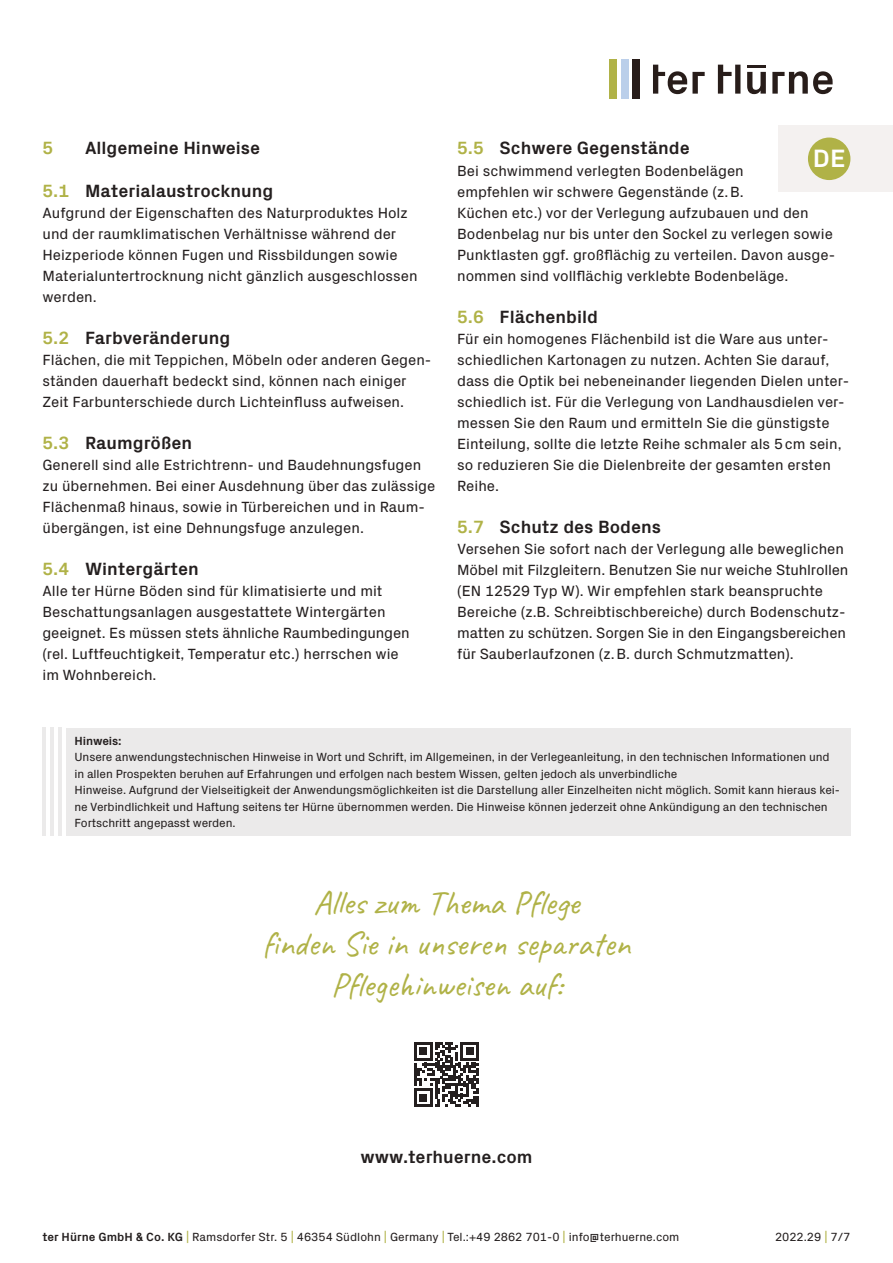
<style>
.page{position:relative;width:893px;height:1263px;background:#fff}
.page>*{position:absolute;margin:0;border:0;box-sizing:border-box;transform-origin:0 0}
.t1{font:34.5px/41.2px "Caveat";color:#b0b247;text-align:center}
.t2{font:700 25.5px "Px Grotesk";color:#fff}
.t3{font:700 18px "Px Grotesk";color:#241f1f}
.t4{font:700 18px "Px Grotesk";color:#b0b247}
.t5{font:15px/21px "Px Grotesk";color:#241f1f}
.t6{font:12px/16.5px "Px Grotesk";letter-spacing:-.01em;color:#241f1f}
.t7{font:700 12px "Px Grotesk";letter-spacing:-.01em;color:#241f1f}
.s1{color:#b0b247}
.s2{font-weight:700}
</style>
<div class="page">
<div style="left:632px;top:60px;width:8px;height:39px;background:#281d1a"></div>
<div style="left:609px;top:60px;width:8px;height:39px;background:#b0b247"></div>
<div style="left:621px;top:60px;width:7px;height:39px;background:#bbcfea"></div>
<svg style="left:718px;top:65px;width:22px;height:29px"></svg>
<svg style="left:747px;top:65px;width:19px;height:29px"></svg>
<svg style="left:772px;top:71px;width:61px;height:23px"></svg>
<svg style="left:653px;top:65px;width:52px;height:29px"></svg>
<div style="left:778px;top:126px;width:115px;height:66px;background:#f4f1f0"></div>
<div style="left:808px;top:138px;width:42px;height:42px;background:#b0b247;border-radius:50%"></div>
<div style="left:66px;top:728px;width:784px;height:108px;background:#ebeaea"></div>
<hr style="left:43px;top:728px;width:3px;height:108px;background:#ebeaea">
<hr style="left:50px;top:728px;width:4px;height:108px;background:#ebeaea">
<hr style="left:58px;top:728px;width:4px;height:108px;background:#ebeaea">
<svg style="left:414px;top:1042px;width:65px;height:65px"></svg>
<p class="t4" style="left:43px;top:135px;width:12px">5</p>
<p class="t3" style="left:85px;top:135px;width:177px">Allgemeine Hinweise</p>
<p class="t3" style="left:43px;top:177px;width:232px"><span class="s1">5.1</span> Materialaustrocknung</p>
<p class="t5" style="left:43px;top:201px;width:377px">Aufgrund der Eigenschaften des Naturproduktes Holz und der raumklimatischen Verhältnisse während der Heizperiode können Fugen und Rissbildungen sowie Materialuntertrocknung nicht gänzlich ausgeschlossen werden.</p>
<p class="t3" style="left:43px;top:324px;width:189px"><span class="s1">5.2</span> Farbveränderung</p>
<p class="t5" style="left:43px;top:348px;width:390px">Flächen, die mit Teppichen, Möbeln oder anderen Gegen&shy;ständen dauerhaft bedeckt sind, können nach einiger<br>Zeit Farbunterschiede durch Lichteinfluss aufweisen.</p>
<p class="t3" style="left:43px;top:430px;width:151px"><span class="s1">5.3</span> Raumgrößen</p>
<p class="t5" style="left:43px;top:453px;width:394px">Generell sind alle Estrichtrenn- und Baudehnungsfugen zu übernehmen. Bei einer Ausdehnung über das zulässige Flächenmaß hinaus, sowie in Türbereichen und in Raum&shy;übergängen, ist eine Dehnungsfuge anzulegen.</p>
<p class="t3" style="left:43px;top:556px;width:158px"><span class="s1">5.4</span> Wintergärten</p>
<p class="t5" style="left:43px;top:579px;width:369px">Alle ter Hürne Böden sind für klimatisierte und mit Beschattungsanlagen ausgestattete Wintergärten geeignet. Es müssen stets ähnliche Raumbedingungen (rel. Luftfeuchtigkeit, Temperatur etc.) herrschen wie im Wohnbereich.</p>
<p class="t3" style="left:457px;top:135px;width:234px"><span class="s1">5.5</span> Schwere Gegenstände</p>
<p class="t5" style="left:457px;top:159px;width:380px">Bei schwimmend verlegten Bodenbelägen<br>empfehlen wir schwere Gegenstände (z. B.<br>Küchen etc.) vor der Verlegung aufzubauen und den Bodenbelag nur bis unter den Sockel zu verlegen sowie Punktlasten ggf. großflächig zu verteilen. Davon ausge&shy;nommen sind vollflächig verklebte Bodenbeläge.</p>
<p class="t3" style="left:457px;top:303px;width:142px"><span class="s1">5.6</span> Flächenbild</p>
<p class="t5" style="left:457px;top:327px;width:394px">Für ein homogenes Flächenbild ist die Ware aus unter&shy;schiedlichen Kartonagen zu nutzen. Achten Sie darauf, dass die Optik bei nebeneinander liegenden Dielen unter&shy;schiedlich ist. Für die Verlegung von Landhausdielen ver&shy;messen Sie den Raum und ermitteln Sie die günstigste Einteilung, sollte die letzte Reihe schmaler als 5 cm sein, so reduzieren Sie die Dielenbreite der gesamten ersten Reihe.</p>
<p class="t3" style="left:457px;top:514px;width:205px"><span class="s1">5.7</span> Schutz des Bodens</p>
<p class="t5" style="left:457px;top:537px;width:393px">Versehen Sie sofort nach der Verlegung alle beweglichen Möbel mit Filzgleitern. Benutzen Sie nur weiche Stuhlrollen (EN 12529 Typ W). Wir empfehlen stark beanspruchte Bereiche (z.B. Schreibtischbereiche) durch Bodenschutz&shy;matten zu schützen. Sorgen Sie in den Eingangsbereichen für Sauberlaufzonen (z. B. durch Schmutzmatten).</p>
<h2 class="t2" style="left:813px;top:140px;width:34px">DE</h2>
<p class="t7" style="left:75px;top:732px;width:49px">Hinweis:</p>
<p class="t6" style="left:75px;top:748px;width:767px">Unsere anwendungstechnischen Hinweise in Wort und Schrift, im Allgemeinen, in der Verlegeanleitung, in den technischen Informationen und in allen Prospekten beruhen auf Erfahrungen und erfolgen nach bestem Wissen, gelten jedoch als unverbindliche<br>Hinweise. Aufgrund der Vielseitigkeit der Anwendungsmöglichkeiten ist die Darstellung aller Einzelheiten nicht möglich. Somit kann hieraus kei&shy;ne Verbindlichkeit und Haftung seitens ter Hürne übernommen werden. Die Hinweise können jederzeit ohne Ankündigung an den technischen Fortschritt angepasst werden.</p>
<h1 class="t1" style="left:263px;top:882px;width:369px">Alles zum Thema Pflege<br>finden Sie in unseren separaten<br>Pflegehinweisen auf:</h1>
<p class="t3" style="left:360px;top:1144px;width:174px">www.terhuerne.com</p>
<p class="t6" style="left:43px;top:1227px;width:638px"><span class="s2">ter Hürne GmbH &amp; Co. KG</span> <span class="s1">|</span> Ramsdorfer Str. 5 <span class="s1">|</span> 46354 Südlohn <span class="s1">|</span> Germany <span class="s1">|</span> Tel.:+49 2862 701-0 <span class="s1">|</span> info@terhuerne.com</p>
<p class="t6" style="left:775px;top:1227px;width:77px">2022.29 <span class="s1">|</span> 7/7</p>
</div>
